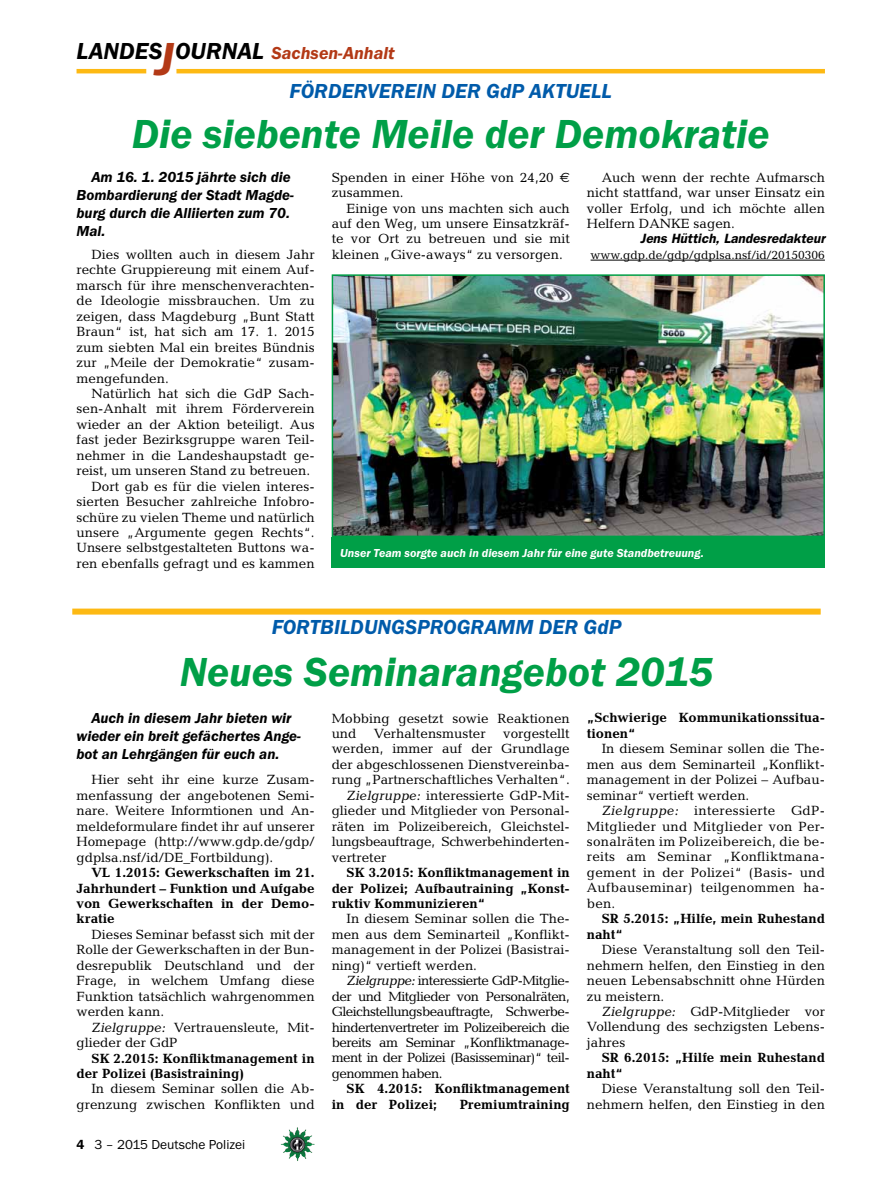
<style>
.page{position:relative;width:893px;height:1191px;background:#fff}
.page>*{position:absolute;margin:0;border:0;box-sizing:border-box;transform-origin:0 0}
.t1{font:italic 600 42px "Franklin Gothic Itc T";color:#009f47}
.t2{font:italic 600 21px "Franklin Gothic Itc T";color:#005baa}
.t3{font:italic 600 18px "Franklin Gothic Itc T";color:#b33916}
.t4{font:italic 600 15px/18px "Franklin Gothic Itc T";color:#000}
.t5{font:13.5px/15.5px "Candida";color:#000;text-align:justify}
.t6{font:700 13.5px/15.5px "Candida";color:#000}
.t7{font:13.5px "Candida";letter-spacing:-.02em;color:#000}
.t8{font:italic 600 13.5px "Franklin Gothic";color:#000}
.t9{font:13.5px "Franklin Gothic Itc T";color:#000}
.t10{font:italic 600 12px "Franklin Gothic Itc T";color:#fff}
.t11{font:12px "Candida";color:#000}
.s1{font-size:24px;color:#000}
.s2{font-size:48px}
.s3{font-family:"Euro Sans"}
.s4{font-style:italic}
.s5{font-weight:600}
</style>
<div class="page">
<hr style="left:77px;top:69px;width:69px;height:4px;background:#fdb913">
<hr style="left:176px;top:69px;width:649px;height:4px;background:#fdb913">
<img style="left:281px;top:1128px;width:16px;height:24px">
<img style="left:335px;top:277px;width:487px;height:257px">
<div style="left:332px;top:274px;width:493px;height:263px;border:2px solid #009f47"></div>
<div style="left:332px;top:537px;width:493px;height:31px;background:#009f47"></div>
<hr style="left:591px;top:260px;width:234px;height:1px;background:#000">
<div style="left:72px;top:608px;width:749px;height:6px;background:#fdb913"></div>
<h3 class="t3" style="left:77px;top:42px;width:320px"><span class="s1">LANDES</span><span class="s2">J</span><span class="s1">OURNAL</span> Sachsen-Anhalt</h3>
<h2 class="t2" style="left:290px;top:79px;width:324px">Förderverein der GdP Aktuell</h2>
<h1 class="t1" style="left:132px;top:109px;width:639px">Die siebente Meile der Demokratie</h1>
<p class="t5" style="left:332px;top:169px;width:240px">Spenden in einer Höhe von 24,20 <span class="s3">E </span>zusammen.</p>
<p class="t5" style="left:332px;top:200px;width:240px;text-indent:15px">Einige von uns machten sich auch auf den Weg, um unsere Einsatzkräf&shy;te vor Ort zu betreuen und sie mit kleinen „Give-aways“ zu versorgen.</p>
<p class="t4" style="left:77px;top:167px;width:219px;text-indent:15px">Am 16. 1. 2015 jährte sich die<br>Bombardierung der Stadt Magde&shy;burg durch die Alliierten zum 70.<br>Mal.</p>
<p class="t5" style="left:77px;top:247px;width:240px;text-indent:15px">Dies wollten auch in diesem Jahr rechte Gruppiereung mit einem Auf&shy;marsch für ihre menschenverachten&shy;de Ideologie missbrauchen. Um zu zeigen, dass Magdeburg „Bunt Statt Braun“ ist, hat sich am 17. 1. 2015 zum siebten Mal ein breites Bündnis zur „Meile der Demokratie“ zusam&shy;mengefunden.</p>
<p class="t5" style="left:91px;top:386px;width:225px">Natürlich hat sich die GdP Sach-</p>
<p class="t5" style="left:77px;top:401px;width:240px">sen-Anhalt mit ihrem Förderverein</p>
<p class="t5" style="left:77px;top:416px;width:240px">wieder an der Aktion beteiligt. Aus</p>
<p class="t5" style="left:77px;top:432px;width:240px">fast jeder Bezirksgruppe waren Teil-</p>
<p class="t5" style="left:77px;top:447px;width:240px">nehmer in die Landeshaupstadt ge-</p>
<p class="t5" style="left:77px;top:463px;width:235px">reist, um unseren Stand zu betreuen.</p>
<p class="t5" style="left:91px;top:478px;width:225px">Dort gab es für die vielen interes-</p>
<p class="t5" style="left:77px;top:494px;width:240px">sierten Besucher zahlreiche Infobro-</p>
<p class="t5" style="left:77px;top:509px;width:240px">schüre zu vielen Theme und natürlich</p>
<p class="t5" style="left:77px;top:525px;width:240px">unsere „Argumente gegen Rechts“.</p>
<p class="t5" style="left:77px;top:540px;width:240px">Unsere selbstgestalteten Buttons wa-</p>
<p class="t5" style="left:77px;top:555px;width:240px">ren ebenfalls gefragt und es kammen</p>
<p class="t5" style="left:587px;top:169px;width:240px;text-indent:15px">Auch wenn der rechte Aufmarsch nicht stattfand, war unser Einsatz ein voller Erfolg, und ich möchte allen Helfern DANKE sagen.</p>
<p class="t8" style="left:640px;top:231px;width:186px">Jens Hüttich, Landesredakteur</p>
<p class="t11" style="left:591px;top:248px;width:236px">www.gdp.de/gdp/gdplsa.nsf/id/20150306</p>
<p class="t10" style="left:340px;top:545px;width:365px">Unser Team sorgte auch in diesem Jahr für eine gute Standbetreuung.</p>
<h2 class="t2" style="left:272px;top:615px;width:94px">Fortbildun</h2>
<h2 class="t2" style="left:391px;top:615px;width:232px">gsprogramm der GdP</h2>
<h1 class="t1" style="left:180px;top:648px;width:535px">Neues Seminarangebot 2015</h1>
<p class="t5" style="left:332px;top:710px;width:240px">Mobbing gesetzt sowie Reaktionen und</p>
<p class="t6" style="left:587px;top:710px;width:240px">„Schwierige Kommunikationssitua&shy;tionen“</p>
<p class="t5" style="left:587px;top:741px;width:240px;text-indent:15px">In diesem Seminar sollen die The&shy;men aus dem Seminarteil „Konflikt&shy;management in der Polizei – Aufbau&shy;seminar“ vertieft werden.</p>
<p class="t5" style="left:587px;top:803px;width:240px;text-indent:15px"><span class="s4">Zielgruppe:</span> interessierte GdP-Mitglieder und Mitglieder von Per&shy;sonalräten im Polizeibereich, die be&shy;reits am Seminar „Konfliktmana&shy;gement in der Polizei“ (Basis- und Aufbauseminar) teilgenommen ha&shy;ben.</p>
<p class="t6" style="left:587px;top:911px;width:240px;text-indent:15px">SR 5.2015: „Hilfe, mein Ruhestand naht“</p>
<p class="t5" style="left:587px;top:942px;width:240px;text-indent:15px">Diese Veranstaltung soll den Teil&shy;nehmern helfen, den Einstieg in den neuen Lebensabschnitt ohne Hürden zu meistern.</p>
<p class="t5" style="left:587px;top:1003px;width:240px;text-indent:15px"><span class="s4">Zielgruppe:</span> GdP-Mitglieder vor Vollendung des sechzigsten Lebens&shy;jahres</p>
<p class="t6" style="left:587px;top:1050px;width:240px;text-indent:15px">SR 6.2015: „Hilfe mein Ruhestand naht“</p>
<p class="t5" style="left:587px;top:1081px;width:240px;text-align:right">Diese Veranstaltung soll den Teil&shy;nehmern helfen, den Einstieg in den</p>
<p class="t4" style="left:77px;top:709px;width:226px;text-indent:15px">Auch in diesem Jahr bieten wir wieder ein breit gefächertes Ange&shy;bot an Lehrgängen für euch an.</p>
<p class="t5" style="left:77px;top:772px;width:240px;text-indent:15px">Hier seht ihr eine kurze Zusam&shy;menfassung der angebotenen Semi&shy;nare. Weitere Informtionen und An&shy;meldeformulare findet ihr auf unserer Homepage (http://www.gdp.de/gdp/ gdplsa.nsf/id/DE_Fortbildung).</p>
<p class="t6" style="left:77px;top:864px;width:240px;text-align:justify;text-indent:15px">VL 1.2015: Gewerkschaften im 21.<br>Jahrhundert – Funktion und Aufgabe von Gewerkschaften in der Demo&shy;kratie</p>
<p class="t5" style="left:77px;top:926px;width:240px;text-indent:15px">Dieses Seminar befasst sich mit der Rolle der Gewerkschaften in der Bun&shy;desrepublik Deutschland und der Frage, in welchem Umfang diese Funktion tatsächlich wahrgenommen werden kann.</p>
<p class="t5" style="left:77px;top:1019px;width:240px;text-indent:15px"><span class="s4">Zielgruppe:</span> Vertrauensleute, Mit&shy;glieder der GdP</p>
<p class="t6" style="left:77px;top:1050px;width:240px;text-indent:15px">SK 2.2015: Konfliktmanagement in der Polizei (Basistraining)</p>
<p class="t5" style="left:77px;top:1081px;width:240px;text-align:right">In diesem Seminar sollen die Ab&shy;grenzung zwischen Konflikten und</p>
<p class="t5" style="left:374px;top:725px;width:113px">Verhaltensmuster</p>
<p class="t5" style="left:503px;top:725px;width:68px">vorgestellt</p>
<p class="t5" style="left:332px;top:741px;width:240px">werden, immer auf der Grundlage</p>
<p class="t5" style="left:332px;top:756px;width:240px">der abgeschlossenen Dienstvereinba-</p>
<p class="t5" style="left:332px;top:772px;width:240px">rung „Partnerschaftliches Verhalten“.</p>
<p class="t5" style="left:347px;top:787px;width:225px"><span class="s4">Zielgruppe:</span> interessierte GdP-Mit-</p>
<p class="t5" style="left:332px;top:803px;width:240px">glieder und Mitglieder von Personal-</p>
<p class="t5" style="left:332px;top:818px;width:240px">räten im Polizeibereich, Gleichstel-</p>
<p class="t7" style="left:332px;top:834px;width:240px">lungsbeauftrage, Schwerbehinderten-</p>
<p class="t5" style="left:332px;top:849px;width:56px">vertreter</p>
<p class="t6" style="left:332px;top:864px;width:240px;text-align:justify;text-indent:15px">SK 3.2015: Konfliktmanagement in der Polizei; Aufbautraining „Konst&shy;ruktiv Kommunizieren“</p>
<p class="t5" style="left:332px;top:911px;width:240px;text-indent:15px">In diesem Seminar sollen die The&shy;men aus dem Seminarteil „Konflikt&shy;management in der Polizei (Basistrai&shy;ning)“ vertieft werden.</p>
<p class="t5" style="left:332px;top:973px;width:240px;text-indent:15px"><span class="s4">Zielgruppe:</span> interessierte GdP-Mitglie&shy;der und Mitglieder von Personalräten, Gleichstellungsbeauftragte, Schwerbe&shy;hindertenvertreter im Polizeibereich die bereits am Seminar „Konfliktmanage&shy;ment in der Polizei (Basisseminar)“ teil&shy;genommen haben.</p>
<p class="t6" style="left:332px;top:1081px;width:240px;text-indent:15px">SK 4.2015: Konfliktmanagement in der Polizei;</p>
<p class="t6" style="left:460px;top:1096px;width:112px">Premiumtraining</p>
<p class="t9" style="left:77px;top:1136px;width:170px"><span class="s5">4</span> 3 – 2015 Deutsche Polizei</p>
</div>
